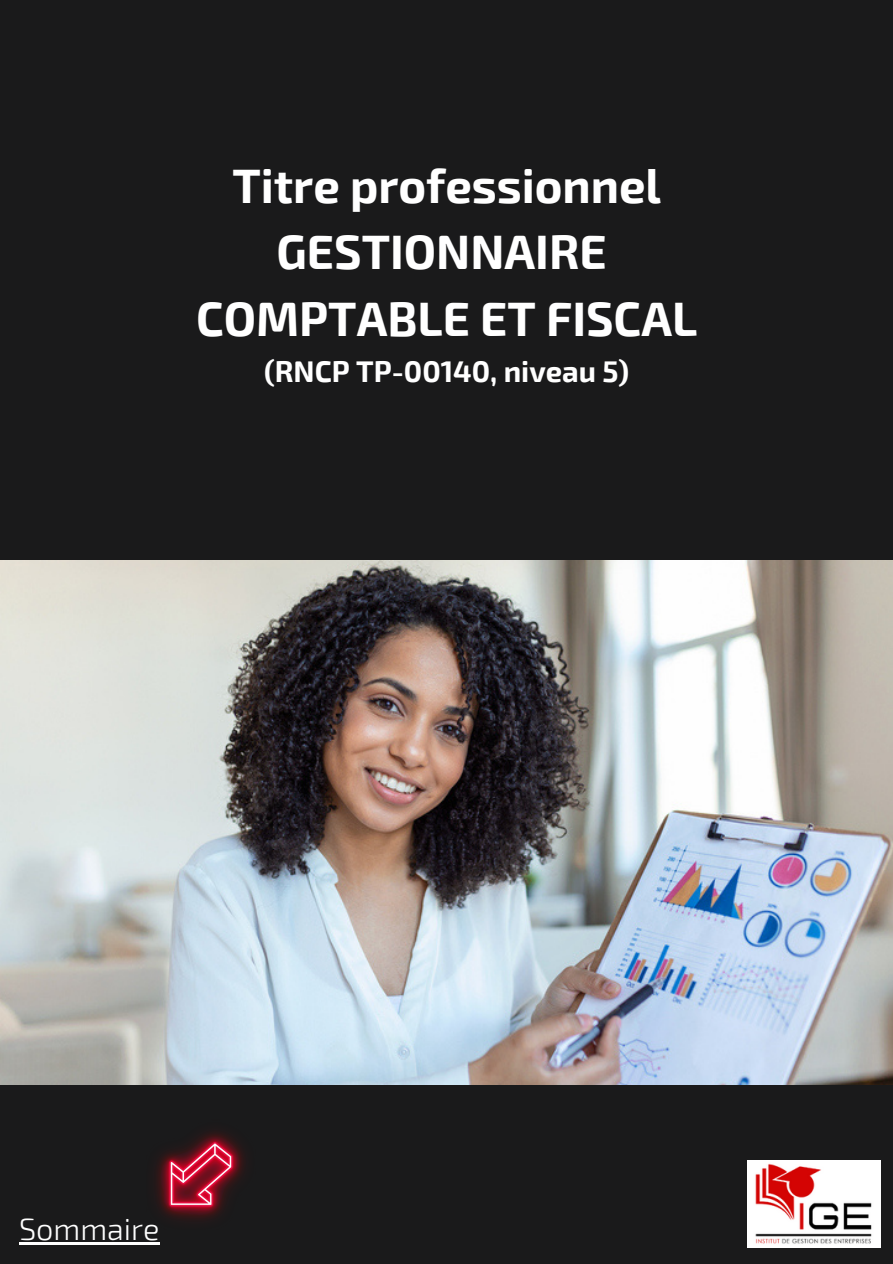
<style>
.page{position:relative;width:893px;height:1264px;background:#fff}
.page>*{position:absolute;margin:0;border:0;box-sizing:border-box;transform-origin:0 0}
.t1{font:700 47.25px "Exo 2";color:#fff}
.t2{font:300 30.6px "Exo 2";color:#fff}
.t3{font:700 29.25px "Exo 2";color:#fff}
</style>
<div class="page">
<div style="left:0;top:0;width:892px;height:1263px;background:#1a1a1b"></div>
<img style="left:0;top:560px;width:892px;height:524px">
<img style="left:747px;top:1160px;width:132px;height:87px">
<hr style="left:19px;top:1241px;width:140px;height:3px;background:#fff">
<img style="left:155px;top:1131px;width:91px;height:90px">
<p class="t1" style="left:232px;top:155px;width:430px">Titre professionnel</p>
<p class="t1" style="left:276px;top:221px;width:332px">GESTIONNAIRE</p>
<p class="t1" style="left:196px;top:288px;width:502px">COMPTABLE ET FISCAL</p>
<p class="t3" style="left:264px;top:352px;width:366px">(RNCP TP-00140, niveau 5)</p>
<p class="t2" style="left:19px;top:1209px;width:142px">Sommaire</p>
</div>
